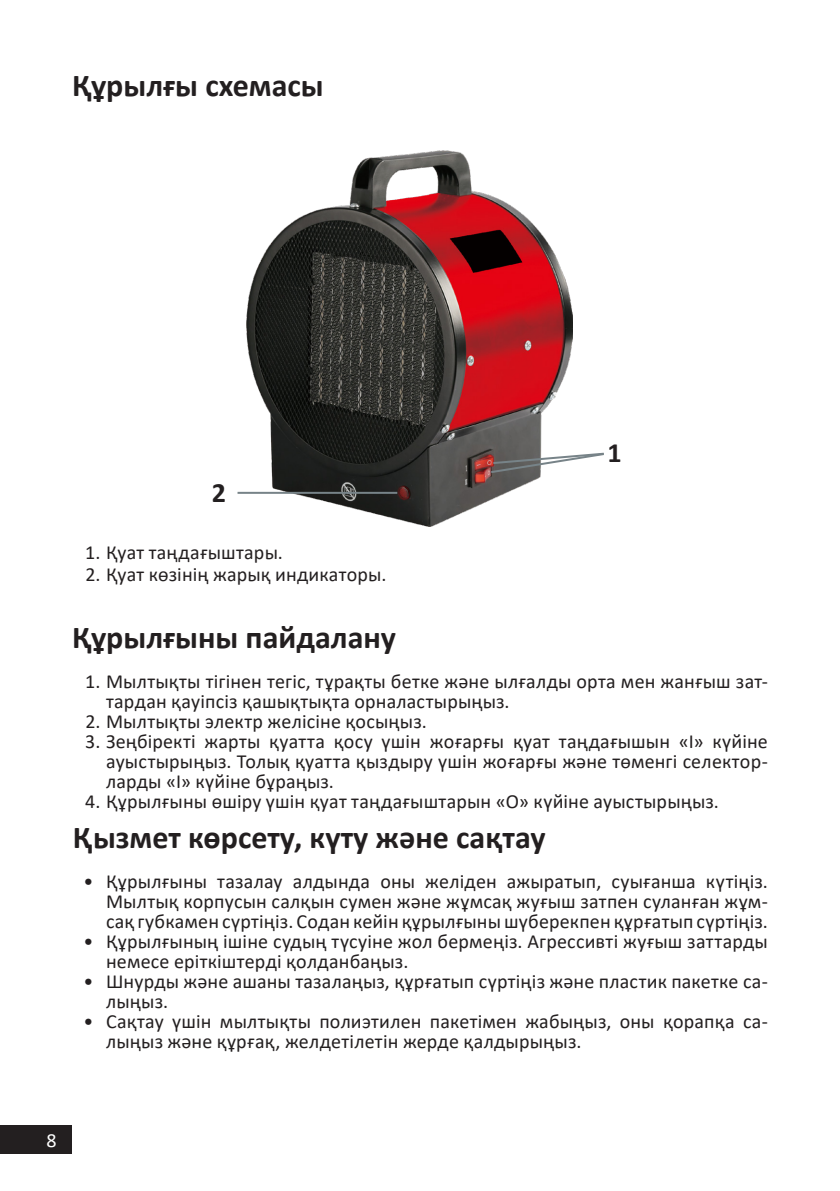
<style>
.page{position:relative;width:840px;height:1191px;background:#fff}
.page>*{position:absolute;margin:0;border:0;box-sizing:border-box;transform-origin:0 0}
.Заголовок_16{font:700 32px "Calibri";color:#231f20}
.цифры_на_схемах{font:700 28px "Calibri";color:#231f20}
.t1{font:20px/20px "Calibri";letter-spacing:.01em;color:#231f20}
.t2{font:20px "Calibri";color:#fff}
</style>
<div class="page">
<div style="left:0;top:1125px;width:72px;height:29px;background:#231f20"></div>
<img style="left:246px;top:151px;width:326px;height:375px">
<hr style="left:237px;top:492px;width:160px;height:2px;background:#778388">
<svg style="left:488px;top:451px;width:116px;height:23px"></svg>
<p class="Заголовок_16" style="left:72px;top:63px;width:253px">Құрылғы схемасы</p>
<p class="цифры_на_схемах" style="left:211px;top:473px;width:16px">2</p>
<p class="t1" style="left:85px;top:542px;width:199px">1. Қуат таңдағыштары.</p>
<p class="t1" style="left:85px;top:564px;width:302px">2. Қуат көзінің жарық индикаторы.</p>
<p class="цифры_на_схемах" style="left:607px;top:433px;width:16px">1</p>
<p class="Заголовок_16" style="left:72px;top:614px;width:325px">Құрылғыны пайдалану</p>
<p class="t1" style="left:106px;top:670px;width:663px;text-indent:-21px">1. Мылтықты тігінен тегіс, тұрақты бетке және ылғалды орта мен жанғыш зат&shy;тардан қауіпсіз қашықтықта орналастырыңыз.</p>
<p class="t1" style="left:85px;top:710px;width:343px">2. Мылтықты электр желісіне қосыңыз.</p>
<p class="t1" style="left:106px;top:730px;width:663px;text-align:justify;text-indent:-21px">3. Зеңбіректі жарты қуатта қосу үшін жоғарғы қуат таңдағышын «I» күйіне ауыстырыңыз. Толық қуатта қыздыру үшін жоғарғы және төменгі селектор&shy;ларды «I» күйіне бұраңыз.</p>
<p class="t1" style="left:85px;top:790px;width:635px">4. Құрылғыны өшіру үшін қуат таңдағыштарын «O» күйіне ауыстырыңыз.</p>
<p class="Заголовок_16" style="left:73px;top:814px;width:474px">Қызмет көрсету, күту және сақтау</p>
<p class="t1" style="left:106px;top:870px;width:663px;text-align:justify;text-indent:-23px">• Құрылғыны тазалау алдында оны желіден ажыратып, суығанша күтіңіз.<br>Мылтық корпусын салқын сумен және жұмсақ жуғыш затпен суланған жұм&shy;сақ губкамен сүртіңіз. Содан кейін құрылғыны шүберекпен құрғатып сүртіңіз.</p>
<p class="t1" style="left:106px;top:930px;width:663px;text-indent:-23px">• Құрылғының ішіне судың түсуіне жол бермеңіз. Агрессивті жуғыш заттарды немесе еріткіштерді қолданбаңыз.</p>
<p class="t1" style="left:106px;top:970px;width:663px;text-indent:-23px">• Шнурды және ашаны тазалаңыз, құрғатып сүртіңіз және пластик пакетке са&shy;лыңыз.</p>
<p class="t1" style="left:106px;top:1010px;width:663px;text-indent:-23px">• Сақтау үшін мылтықты полиэтилен пакетімен жабыңыз, оны қорапқа са&shy;лыңыз және құрғақ, желдетілетін жерде қалдырыңыз.</p>
<p class="t2" style="left:47px;top:1127px;width:12px">8</p>
</div>
